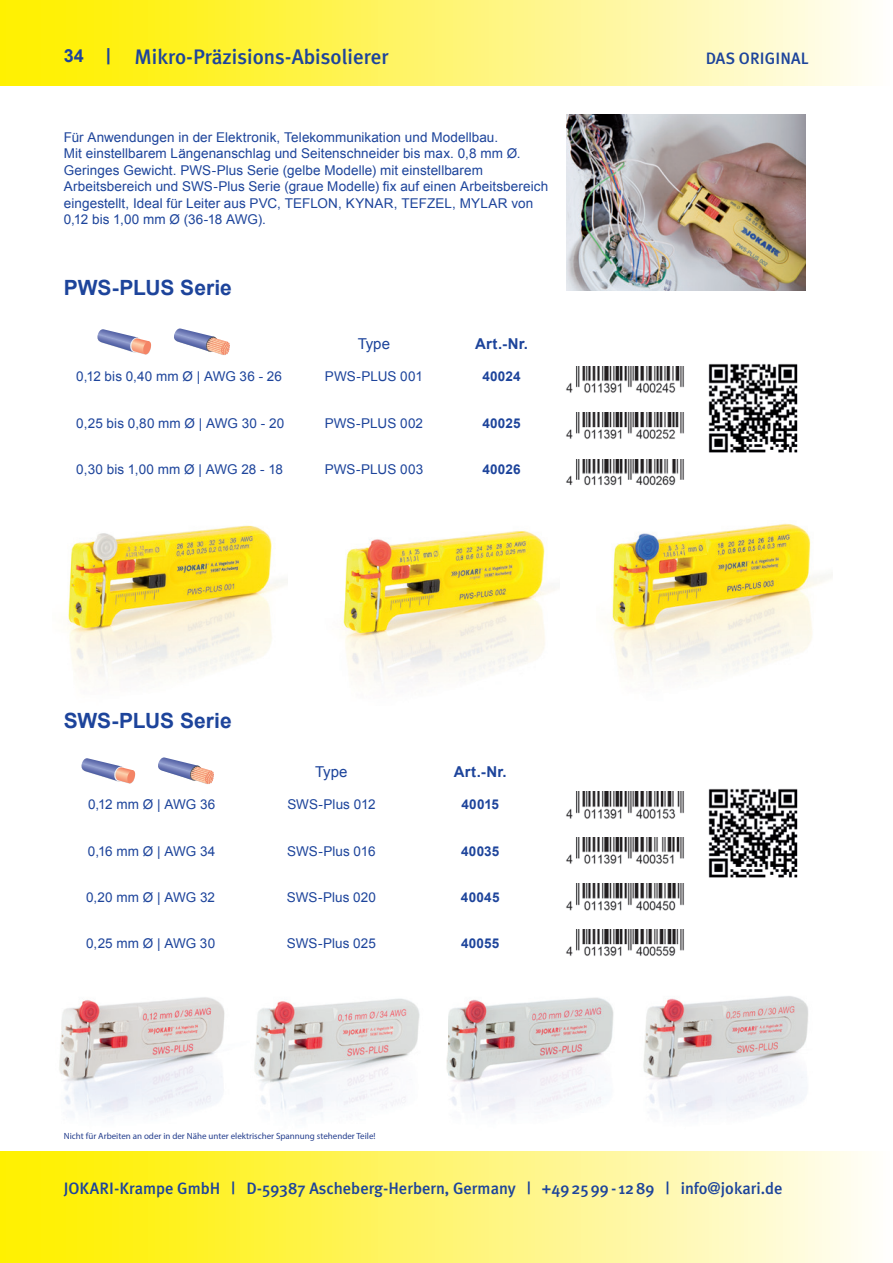
<style>
.page{position:relative;width:893px;height:1263px;background:#fff}
.page>*{position:absolute;margin:0;border:0;box-sizing:border-box;transform-origin:0 0}
.t1{font:500 21px "Meta Plus";color:#1d449b}
.t2{font:700 21px "Arial";letter-spacing:-.005em;color:#1d449b}
.t3{font:700 18px "Arial";color:#1d449b}
.t4{font:500 16.5px "Meta Plus";color:#1d449b}
.t5{font:700 15px "Arial";letter-spacing:.015em;color:#1d449b}
.t6{font:15px "Arial";letter-spacing:.005em;color:#1d449b}
.t7{font:13.5px/16.5px "Arial";letter-spacing:.005em;color:#1d449b}
.t8{font:700 13.5px "Arial";letter-spacing:.02em;color:#1d449b}
.t9{font:9px "Myriad Pro";color:#253f8e}
</style>
<div class="page">
<div style="left:0;top:1152px;width:893px;height:111px;background:linear-gradient(to right,#ffef00,#fffcf6)"></div>
<div style="left:0;top:0;width:893px;height:85px;background:linear-gradient(to right,#ffef00,#fffcf6)"></div>
<img style="left:59px;top:997px;width:166px;height:119px">
<img style="left:270px;top:998px;width:150px;height:91px">
<img style="left:270px;top:1089px;width:136px;height:28px">
<img style="left:254px;top:1008px;width:16px;height:97px">
<img style="left:446px;top:997px;width:168px;height:119px">
<img style="left:643px;top:996px;width:165px;height:120px">
<img style="left:67px;top:525px;width:221px;height:152px">
<img style="left:342px;top:531px;width:213px;height:148px">
<img style="left:611px;top:523px;width:221px;height:153px">
<img style="left:567px;top:114px;width:238px;height:177px">
<img style="left:566px;top:792px;width:118px;height:27px">
<img style="left:566px;top:838px;width:118px;height:26px">
<img style="left:566px;top:883px;width:118px;height:28px">
<img style="left:566px;top:930px;width:118px;height:26px">
<img style="left:566px;top:366px;width:118px;height:27px">
<img style="left:566px;top:413px;width:118px;height:26px">
<img style="left:566px;top:459px;width:118px;height:27px">
<img style="left:708px;top:788px;width:90px;height:90px">
<svg style="left:174px;top:328px;width:56px;height:27px"></svg>
<svg style="left:158px;top:757px;width:56px;height:27px"></svg>
<svg style="left:97px;top:329px;width:54px;height:26px"></svg>
<svg style="left:81px;top:758px;width:55px;height:26px"></svg>
<img style="left:708px;top:363px;width:90px;height:90px">
<h1 class="t1" style="left:106px;top:44px;width:284px">| Mikro-Präzisions-Abisolierer</h1>
<h2 class="t3" style="left:64px;top:44px;width:22px">34</h2>
<p class="t4" style="left:706px;top:49px;width:104px">DAS ORIGINAL</p>
<p class="t7" style="left:64px;top:129px;width:486px">Für Anwendungen in der Elektronik, Telekommunikation und Modellbau.<br>Mit einstellbarem Längenanschlag und Seitenschneider bis max. 0,8 mm Ø.<br>Geringes Gewicht. PWS-Plus Serie (gelbe Modelle) mit einstellbarem Arbeitsbereich und SWS-Plus Serie (graue Modelle) fix auf einen Arbeitsbereich eingestellt, Ideal für Leiter aus PVC, TEFLON, KYNAR, TEFZEL, MYLAR von 0,12 bis 1,00 mm Ø (36-18 AWG).</p>
<h1 class="t2" style="left:64px;top:274px;width:170px">PWS-PLUS Serie</h1>
<p class="t6" style="left:358px;top:334px;width:34px">Type</p>
<p class="t5" style="left:475px;top:334px;width:54px">Art.-Nr.</p>
<p class="t7" style="left:76px;top:368px;width:207px">0,12 bis 0,40 mm Ø | AWG 36 - 26</p>
<p class="t7" style="left:325px;top:368px;width:100px">PWS-PLUS 001</p>
<p class="t8" style="left:482px;top:368px;width:40px">40024</p>
<p class="t7" style="left:76px;top:415px;width:209px">0,25 bis 0,80 mm Ø | AWG 30 - 20</p>
<p class="t7" style="left:325px;top:415px;width:100px">PWS-PLUS 002</p>
<p class="t8" style="left:482px;top:414px;width:40px">40025</p>
<p class="t7" style="left:76px;top:461px;width:208px">0,30 bis 1,00 mm Ø | AWG 28 - 18</p>
<p class="t7" style="left:325px;top:461px;width:100px">PWS-PLUS 003</p>
<p class="t8" style="left:482px;top:460px;width:40px">40026</p>
<h1 class="t2" style="left:64px;top:707px;width:169px">SWS-PLUS Serie</h1>
<p class="t6" style="left:315px;top:762px;width:34px">Type</p>
<p class="t5" style="left:454px;top:762px;width:54px">Art.-Nr.</p>
<p class="t7" style="left:88px;top:796px;width:129px">0,12 mm Ø | AWG 36</p>
<p class="t7" style="left:287px;top:796px;width:90px">SWS-Plus 012</p>
<p class="t8" style="left:461px;top:796px;width:39px">40015</p>
<p class="t7" style="left:88px;top:843px;width:129px">0,16 mm Ø | AWG 34</p>
<p class="t7" style="left:287px;top:843px;width:90px">SWS-Plus 016</p>
<p class="t8" style="left:461px;top:842px;width:40px">40035</p>
<p class="t7" style="left:86px;top:889px;width:130px">0,20 mm Ø | AWG 32</p>
<p class="t7" style="left:287px;top:889px;width:91px">SWS-Plus 020</p>
<p class="t8" style="left:461px;top:888px;width:40px">40045</p>
<p class="t7" style="left:86px;top:935px;width:131px">0,25 mm Ø | AWG 30</p>
<p class="t7" style="left:287px;top:935px;width:91px">SWS-Plus 025</p>
<p class="t8" style="left:461px;top:934px;width:40px">40055</p>
<p class="t9" style="left:64px;top:1131px;width:313px">Nicht für Arbeiten an oder in der Nähe unter elektrischer Spannung stehender Teile!</p>
<p class="t4" style="left:64px;top:1179px;width:720px">JOKARI-Krampe GmbH | D-59387 Ascheberg-Herbern, Germany | +49 25 99 - 12 89 | info@jokari.de</p>
</div>
